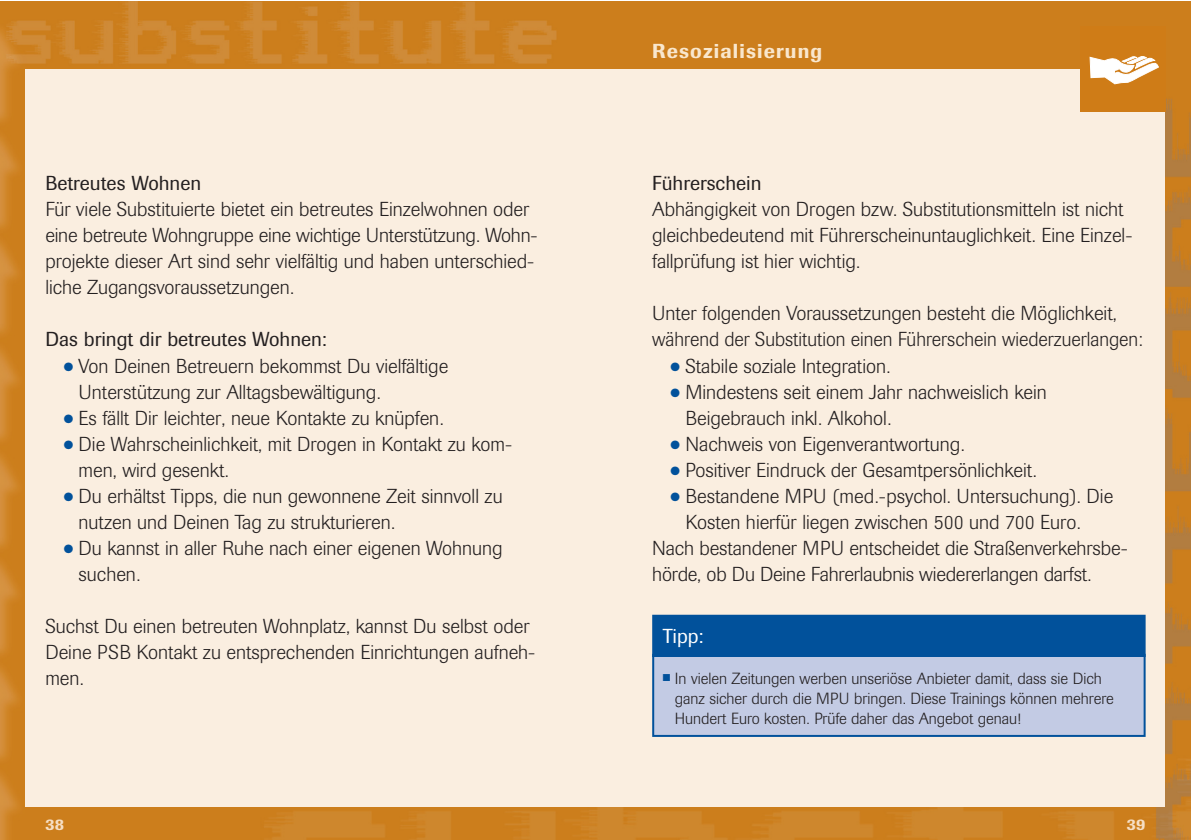
<style>
.page{position:relative;width:1191px;height:840px;background:#fff}
.page>*{position:absolute;margin:0;border:0;box-sizing:border-box;transform-origin:0 0}
.t1{font:300 20px/26px "Berthold Imago BQ";color:#231f20}
.t2{font:20px "Berthold Imago BQ";color:#231f20}
.t3{font:500 20px "Berthold Imago BQ";letter-spacing:.06em;color:#f9e7cd}
.t4{font:20px "Berthold Imago BQ";color:#fff}
.t5{font:300 16px/20px "Berthold Imago BQ";color:#231f20}
.t6{font:500 16px "Berthold Imago BQ";color:#f6dfc5}
.s1{color:#01519b}
</style>
<div class="page">
<img style="left:0;top:1px;width:1191px;height:838px">
<div style="left:26px;top:69px;width:1139px;height:737px;background:#faeee0"></div>
<svg style="left:1080px;top:27px;width:85px;height:85px;background:#d7923e"></svg>
<div style="left:653px;top:654px;width:491px;height:81px;background:#c3cbe4"></div>
<div style="left:652px;top:653px;width:493px;height:83px;border:2px solid #01519b"></div>
<div style="left:653px;top:615px;width:491px;height:40px;background:#01519b"></div>
<div style="left:652px;top:614px;width:493px;height:42px;border:2px solid #01519b"></div>
<p class="t2" style="left:45px;top:176px;width:157px">Betreutes Wohnen</p>
<p class="t1" style="left:45px;top:198px;width:493px">Für viele Substituierte bietet ein betreutes Einzelwohnen oder eine betreute Wohngruppe eine wichtige Unterstützung. Wohn&shy;projekte dieser Art sind sehr vielfältig und haben unterschied&shy;liche Zugangsvoraussetzungen.</p>
<p class="t2" style="left:45px;top:332px;width:283px">Das bringt dir betreutes Wohnen:</p>
<p class="t1" style="left:79px;top:354px;width:371px;text-indent:-15px"><span class="s1">●</span> Von Deinen Betreuern bekommst Du vielfältige<br>Unterstützung zur Alltagsbewältigung.</p>
<p class="t1" style="left:64px;top:406px;width:382px"><span class="s1">●</span> Es fällt Dir leichter, neue Kontakte zu knüpfen.</p>
<p class="t1" style="left:79px;top:432px;width:435px;text-indent:-15px"><span class="s1">●</span> Die Wahrscheinlichkeit, mit Drogen in Kontakt zu kom&shy;men, wird gesenkt.</p>
<p class="t1" style="left:79px;top:484px;width:425px;text-indent:-15px"><span class="s1">●</span> Du erhältst Tipps, die nun gewonnene Zeit sinnvoll zu nutzen und Deinen Tag zu strukturieren.</p>
<p class="t1" style="left:79px;top:536px;width:425px;text-indent:-15px"><span class="s1">●</span> Du kannst in aller Ruhe nach einer eigenen Wohnung suchen.</p>
<p class="t1" style="left:45px;top:614px;width:491px">Suchst Du einen betreuten Wohnplatz, kannst Du selbst oder<br>Deine PSB Kontakt zu entsprechenden Einrichtungen aufneh&shy;men.</p>
<p class="t6" style="left:45px;top:818px;width:20px">38</p>
<p class="t3" style="left:652px;top:45px;width:171px">Resozialisierung</p>
<p class="t2" style="left:652px;top:176px;width:111px">Führerschein</p>
<p class="t1" style="left:652px;top:198px;width:482px">Abhängigkeit von Drogen bzw. Substitutionsmitteln ist nicht gleichbedeutend mit Führerscheinuntauglichkeit. Eine Einzel&shy;fallprüfung ist hier wichtig.</p>
<p class="t1" style="left:652px;top:302px;width:492px">Unter folgenden Voraussetzungen besteht die Möglichkeit, während der Substitution einen Führerschein wiederzuerlangen:</p>
<p class="t1" style="left:670px;top:354px;width:222px"><span class="s1">●</span> Stabile soziale Integration.</p>
<p class="t1" style="left:685px;top:380px;width:363px;text-indent:-15px"><span class="s1">●</span> Mindestens seit einem Jahr nachweislich kein<br>Beigebrauch inkl. Alkohol.</p>
<p class="t1" style="left:670px;top:432px;width:296px"><span class="s1">●</span> Nachweis von Eigenverantwortung.</p>
<p class="t1" style="left:670px;top:458px;width:368px"><span class="s1">●</span> Positiver Eindruck der Gesamtpersönlichkeit.</p>
<p class="t1" style="left:670px;top:484px;width:444px"><span class="s1">●</span> Bestandene MPU (med.-psychol. Untersuchung). Die</p>
<p class="t1" style="left:685px;top:510px;width:397px">Kosten hierfür liegen zwischen 500 und 700 Euro.</p>
<p class="t1" style="left:652px;top:536px;width:477px">Nach bestandener MPU entscheidet die Straßenverkehrsbe-</p>
<p class="t1" style="left:652px;top:562px;width:441px">hörde, ob Du Deine Fahrerlaubnis wiedererlangen darfst.</p>
<p class="t4" style="left:662px;top:628px;width:42px">Tipp:</p>
<p class="t5" style="left:675px;top:669px;width:440px;text-indent:-12px"><sup>■</sup> In vielen Zeitungen werben unseriöse Anbieter damit, dass sie Dich ganz sicher durch die MPU bringen. Diese Trainings können mehrere<br>Hundert Euro kosten. Prüfe daher das Angebot genau!</p>
<p class="t6" style="left:1127px;top:818px;width:20px">39</p>
</div>
